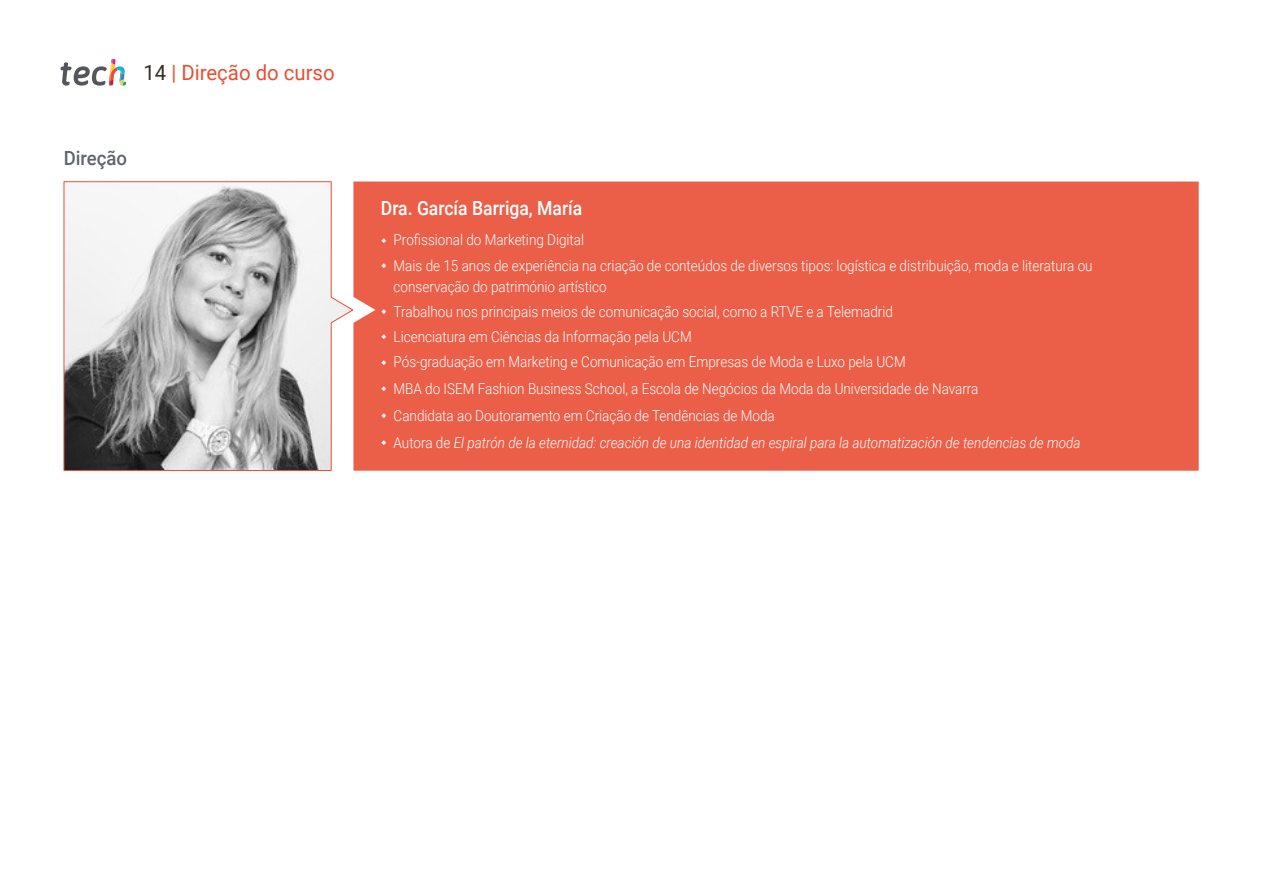
<style>
.page{position:relative;width:1263px;height:893px;background:#fff}
.page>*{position:absolute;margin:0;border:0;box-sizing:border-box;transform-origin:0 0}
.t1{font:21px "Roboto";color:#e94d35}
.t2{font:500 19.5px "Roboto";color:#fff;scale:.9 1}
.t3{font:500 19.5px "Roboto";color:#61646a;scale:.95 1}
.t4{font:300 15px/25.2px "Roboto";color:#fff;scale:.9 1}
.s1{color:#312e20}
.s2{font-style:italic}
</style>
<div class="page">
<svg style="left:61px;top:59px;width:65px;height:27px"></svg>
<div style="left:353px;top:182px;width:846px;height:289px;background:#eb5f49"></div>
<svg style="left:64px;top:181px;width:289px;height:290px"></svg>
<svg style="left:382px;top:238px;width:4px;height:5px"></svg>
<svg style="left:382px;top:263px;width:4px;height:5px"></svg>
<svg style="left:382px;top:309px;width:4px;height:5px"></svg>
<svg style="left:382px;top:335px;width:4px;height:5px"></svg>
<svg style="left:382px;top:360px;width:4px;height:5px"></svg>
<svg style="left:382px;top:387px;width:4px;height:5px"></svg>
<svg style="left:382px;top:413px;width:4px;height:5px"></svg>
<svg style="left:382px;top:440px;width:4px;height:5px"></svg>
<h1 class="t1" style="left:144px;top:57px;width:193px"><span class="s1">14</span> | Direção do curso</h1>
<h2 class="t3" style="left:64px;top:144px;width:68px">Direção</h2>
<h2 class="t2" style="left:381px;top:195px;width:225px">Dra. García Barriga, María</h2>
<p class="t4" style="left:394px;top:227px;width:778px">Profissional do Marketing Digital<br>Mais de 15 anos de experiência na criação de conteúdos de diversos tipos: logística e distribuição, moda e literatura ou</p>
<p class="t4" style="left:394px;top:273px;width:570px">conservação do património artístico<br>Trabalhou nos principais meios de comunicação social, como a RTVE e a Telemadrid Licenciatura em Ciências da Informação pela UCM<br>Pós-graduação em Marketing e Comunicação em Empresas de Moda e Luxo pela UCM</p>
<p class="t4" style="left:394px;top:375px;width:765px;line-height:26.7px">MBA do ISEM Fashion Business School, a Escola de Negócios da Moda da Universidade de Navarra<br>Candidata ao Doutoramento em Criação de Tendências de Moda<br>Autora de <span class="s2">El patrón de la eternidad: creación de una identidad en espiral para la automatización de tendencias de moda</span></p>
</div>
